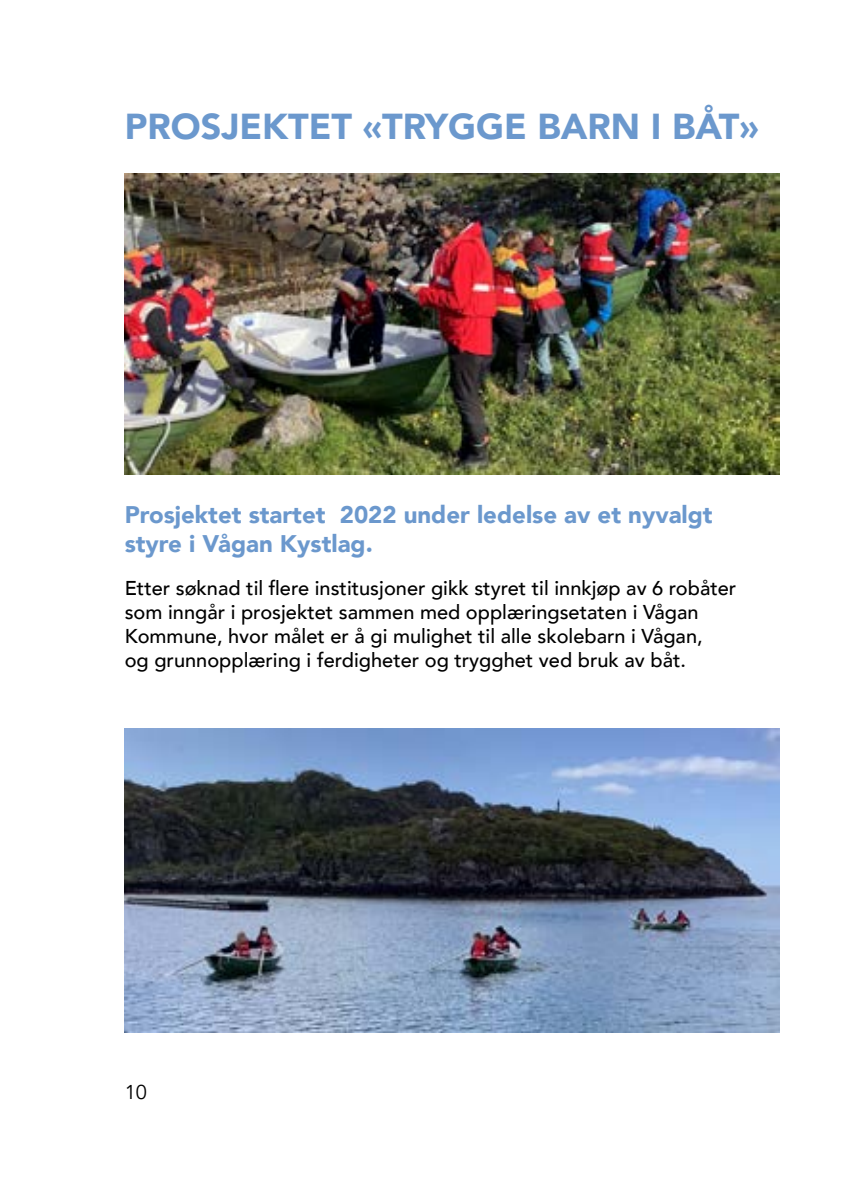
<style>
.page{position:relative;width:842px;height:1191px;background:#fff}
.page>*{position:absolute;margin:0;border:0;box-sizing:border-box;transform-origin:0 0}
.t1{font:900 36px "Avenir";color:#6b98cd}
.t2{font:900 24px/28.8px "Avenir";color:#6b98cd}
.t3{font:500 20px/24px "Avenir";color:#000}
.t4{font:20px "Avenir";color:#000}
</style>
<div class="page">
<img style="left:125px;top:174px;width:655px;height:301px">
<img style="left:125px;top:729px;width:655px;height:303px">
<h1 class="t1" style="left:125px;top:95px;width:636px">PROSJEKTET «TRYGGE BARN I BÅT»</h1>
<p class="t2" style="left:125px;top:499px;width:589px">Prosjektet startet 2022 under ledelse av et nyvalgt styre i Vågan Kystlag.</p>
<p class="t3" style="left:125px;top:575px;width:613px">Etter søknad til flere institusjoner gikk styret til innkjøp av 6 robåter som inngår i prosjektet sammen med opplæringsetaten i Vågan Kommune, hvor målet er å gi mulighet til alle skolebarn i Vågan,<br>og grunnopplæring i ferdigheter og trygghet ved bruk av båt.</p>
<p class="t4" style="left:125px;top:1080px;width:24px">10</p>
</div>
